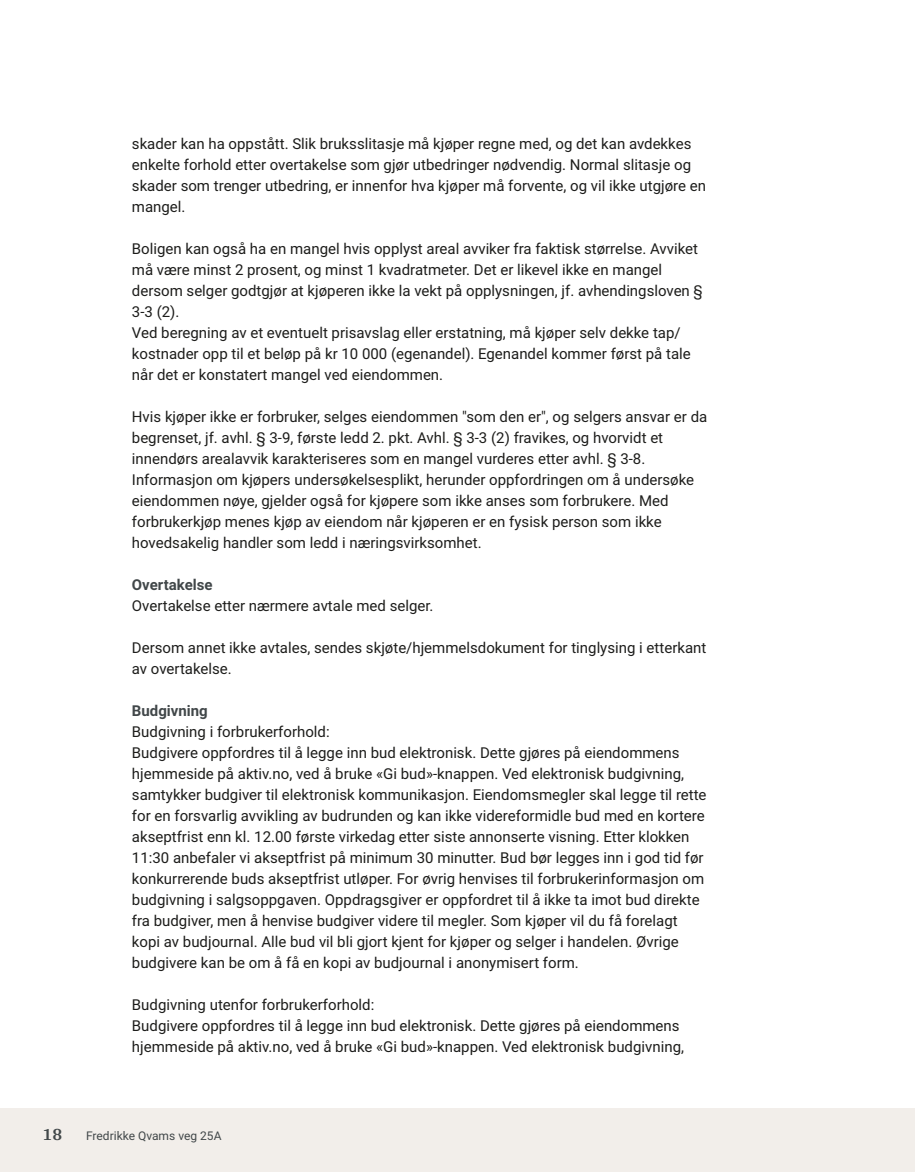
<style>
.page{position:relative;width:915px;height:1172px;background:#fff}
.page>*{position:absolute;margin:0;border:0;box-sizing:border-box;transform-origin:0 0}
.t1{font:700 18px "Arya";color:#414749}
.t2{font:15px/21px "Roboto Vitec";color:#1d1d1b}
.t3{font:700 15px "Roboto Vitec";color:#414749}
.t4{font:12px "Roboto Vitec";color:#414749}
</style>
<div class="page">
<div style="left:0;top:1108px;width:914px;height:64px;background:#f2eeea"></div>
<p class="t2" style="left:132px;top:132px;width:575px">skader kan ha oppstått. Slik bruksslitasje må kjøper regne med, og det kan avdekkes enkelte forhold etter overtakelse som gjør utbedringer nødvendig. Normal slitasje og skader som trenger utbedring, er innenfor hva kjøper må forvente, og vil ikke utgjøre en mangel.</p>
<p class="t2" style="left:132px;top:237px;width:572px">Boligen kan også ha en mangel hvis opplyst areal avviker fra faktisk størrelse. Avviket må være minst 2 prosent, og minst 1 kvadratmeter. Det er likevel ikke en mangel dersom selger godtgjør at kjøperen ikke la vekt på opplysningen, jf. avhendingsloven § 3‑3 (2).<br>Ved beregning av et eventuelt prisavslag eller erstatning, må kjøper selv dekke tap/ kostnader opp til et beløp på kr 10 000 (egenandel). Egenandel kommer først på tale når det er konstatert mangel ved eiendommen.</p>
<p class="t2" style="left:132px;top:405px;width:576px">Hvis kjøper ikke er forbruker, selges eiendommen "som den er", og selgers ansvar er da begrenset, jf. avhl. § 3‑9, første ledd 2. pkt. Avhl. § 3‑3 (2) fravikes, og hvorvidt et innendørs arealavvik karakteriseres som en mangel vurderes etter avhl. § 3‑8.<br>Informasjon om kjøpers undersøkelsesplikt, herunder oppfordringen om å undersøke eiendommen nøye, gjelder også for kjøpere som ikke anses som forbrukere. Med forbrukerkjøp menes kjøp av eiendom når kjøperen er en fysisk person som ikke hovedsakelig handler som ledd i næringsvirksomhet.</p>
<p class="t3" style="left:132px;top:574px;width:82px">Overtakelse</p>
<p class="t2" style="left:132px;top:594px;width:303px">Overtakelse etter nærmere avtale med selger.</p>
<p class="t2" style="left:132px;top:636px;width:575px">Dersom annet ikke avtales, sendes skjøte/ hjemmelsdokument for tinglysing i etterkant av overtakelse.</p>
<p class="t3" style="left:132px;top:700px;width:77px">Budgivning</p>
<p class="t2" style="left:132px;top:720px;width:576px">Budgivning i forbrukerforhold:<br>Budgivere oppfordres til å legge inn bud elektronisk. Dette gjøres på eiendommens hjemmeside på aktiv.no, ved å bruke «Gi bud»‑knappen. Ved elektronisk budgivning, samtykker budgiver til elektronisk kommunikasjon. Eiendomsmegler skal legge til rette for en forsvarlig avvikling av budrunden og kan ikke videreformidle bud med en kortere akseptfrist enn kl. 12.00 første virkedag etter siste annonserte visning. Etter klokken 11:30 anbefaler vi akseptfrist på minimum 30 minutter. Bud bør legges inn i god tid før konkurrerende buds akseptfrist utløper. For øvrig henvises til forbrukerinformasjon om budgivning i salgsoppgaven. Oppdragsgiver er oppfordret til å ikke ta imot bud direkte fra budgiver, men å henvise budgiver videre til megler. Som kjøper vil du få forelagt kopi av budjournal. Alle bud vil bli gjort kjent for kjøper og selger i handelen. Øvrige budgivere kan be om å få en kopi av budjournal i anonymisert form.</p>
<p class="t2" style="left:132px;top:993px;width:553px">Budgivning utenfor forbrukerforhold:<br>Budgivere oppfordres til å legge inn bud elektronisk. Dette gjøres på eiendommens hjemmeside på aktiv.no, ved å bruke «Gi bud»‑knappen. Ved elektronisk budgivning,</p>
<p class="t1" style="left:43px;top:1123px;width:21px">18</p>
<p class="t4" style="left:86px;top:1127px;width:137px">Fredrikke Qvams veg 25A</p>
</div>
